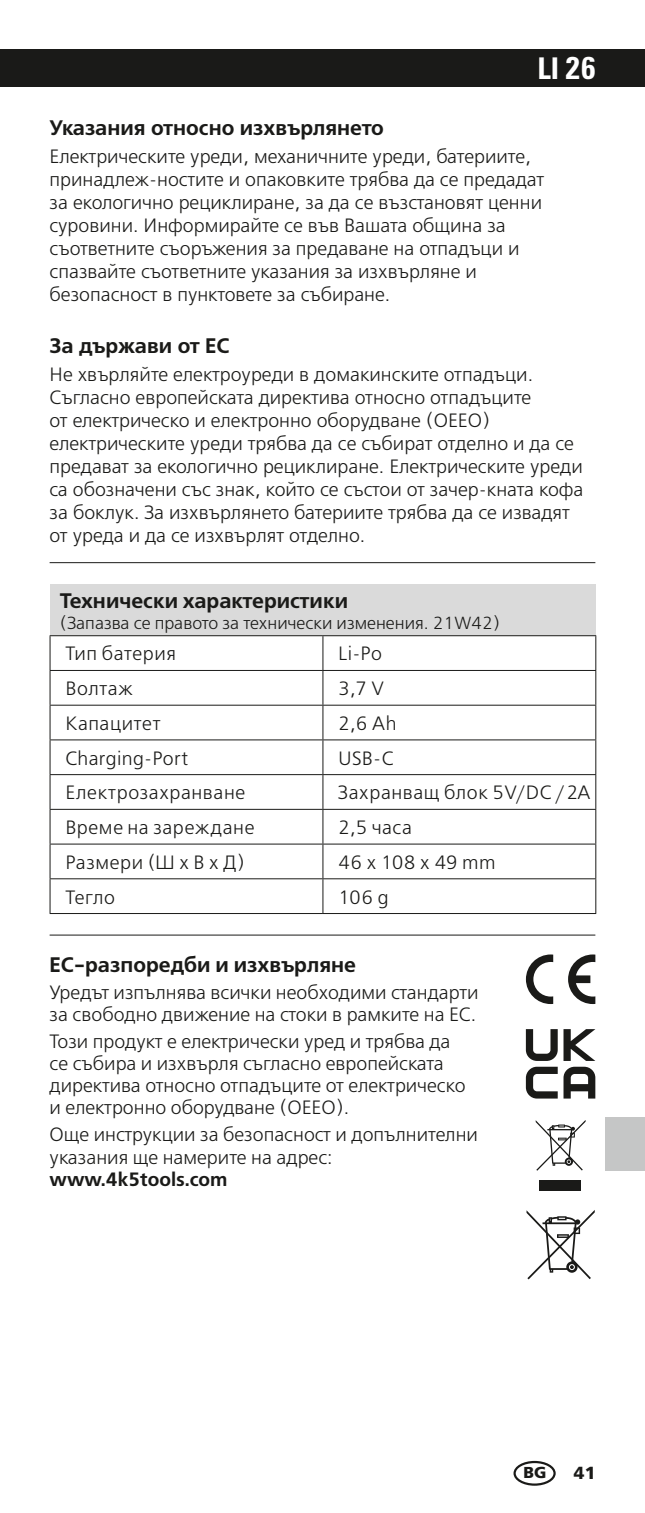
<style>
.page{position:relative;width:645px;height:1513px;background:#fff}
.page>*{position:absolute;margin:0;border:0;box-sizing:border-box;transform-origin:0 0}
.t1{font:700 condensed 30.1px "Univers LT Std";color:#fff}
.t2{font:600 21px "Free Set";color:#1a1a18}
.t3{font:300 19.25px/23.1px "Free Set";color:#1a1a18}
.t4{font:300 19.25px "Free Set";letter-spacing:.03em;color:#1a1a18}
.t5{font:300 19.25px "Free Set";letter-spacing:.035em;color:#1a1a18}
.t6{font:600 19.25px "Free Set";color:#1a1a18}
.t7{font:300 19.25px "Free Set";letter-spacing:.025em;color:#1a1a18}
.t8{font:300 17.5px "Free Set";color:#1a1a18}
.t9{font:900 17.5px "Frutiger LT Com";color:#1a1a18}
.t10{font:900 15.75px "Frutiger LT Com";color:#1a1a18}
.s1{font-size:31.5px}
</style>
<div class="page">
<div style="left:0;top:50px;width:645px;height:37px;background:#1a1a18"></div>
<div style="left:605px;top:1117px;width:40px;height:54px;background:#c5c6c6"></div>
<div style="left:513px;top:1461px;width:43px;height:25px;border:2px solid #1a1a18;border-radius:50%"></div>
<hr style="left:50px;top:562px;width:545px;height:1px;background:#1a1a18">
<hr style="left:50px;top:934px;width:545px;height:2px;background:#1a1a18">
<div style="left:50px;top:584px;width:546px;height:52px;background:#dadada"></div>
<svg style="left:51px;top:636px;width:271px;height:244px"></svg>
<svg style="left:323px;top:636px;width:272px;height:277px"></svg>
<hr style="left:50px;top:635px;width:273px;height:1px;background:#1a1a18">
<hr style="left:49px;top:636px;width:2px;height:34px;background:#1a1a18">
<hr style="left:323px;top:635px;width:273px;height:1px;background:#1a1a18">
<hr style="left:322px;top:636px;width:1px;height:34px;background:#1a1a18">
<hr style="left:595px;top:636px;width:1px;height:34px;background:#1a1a18">
<hr style="left:50px;top:670px;width:273px;height:1px;background:#1a1a18">
<hr style="left:49px;top:671px;width:2px;height:34px;background:#1a1a18">
<hr style="left:323px;top:670px;width:273px;height:1px;background:#1a1a18">
<hr style="left:322px;top:671px;width:1px;height:34px;background:#1a1a18">
<hr style="left:595px;top:671px;width:1px;height:34px;background:#1a1a18">
<hr style="left:50px;top:705px;width:273px;height:1px;background:#1a1a18">
<hr style="left:49px;top:706px;width:2px;height:33px;background:#1a1a18">
<hr style="left:323px;top:705px;width:273px;height:1px;background:#1a1a18">
<hr style="left:322px;top:706px;width:1px;height:33px;background:#1a1a18">
<hr style="left:595px;top:706px;width:1px;height:33px;background:#1a1a18">
<hr style="left:50px;top:739px;width:273px;height:2px;background:#1a1a18">
<hr style="left:49px;top:740px;width:2px;height:34px;background:#1a1a18">
<hr style="left:323px;top:739px;width:273px;height:2px;background:#1a1a18">
<hr style="left:322px;top:740px;width:1px;height:34px;background:#1a1a18">
<hr style="left:595px;top:740px;width:1px;height:34px;background:#1a1a18">
<hr style="left:50px;top:774px;width:273px;height:1px;background:#1a1a18">
<hr style="left:49px;top:775px;width:2px;height:34px;background:#1a1a18">
<hr style="left:323px;top:774px;width:273px;height:1px;background:#1a1a18">
<hr style="left:322px;top:775px;width:1px;height:34px;background:#1a1a18">
<hr style="left:595px;top:775px;width:1px;height:34px;background:#1a1a18">
<hr style="left:50px;top:809px;width:273px;height:1px;background:#1a1a18">
<hr style="left:49px;top:810px;width:2px;height:34px;background:#1a1a18">
<hr style="left:323px;top:809px;width:273px;height:1px;background:#1a1a18">
<hr style="left:322px;top:810px;width:1px;height:34px;background:#1a1a18">
<hr style="left:595px;top:810px;width:1px;height:34px;background:#1a1a18">
<hr style="left:50px;top:843px;width:273px;height:2px;background:#1a1a18">
<hr style="left:49px;top:845px;width:2px;height:33px;background:#1a1a18">
<hr style="left:323px;top:843px;width:273px;height:2px;background:#1a1a18">
<hr style="left:322px;top:845px;width:1px;height:33px;background:#1a1a18">
<hr style="left:595px;top:845px;width:1px;height:33px;background:#1a1a18">
<hr style="left:50px;top:878px;width:273px;height:1px;background:#1a1a18">
<hr style="left:49px;top:879px;width:2px;height:34px;background:#1a1a18">
<hr style="left:323px;top:878px;width:273px;height:1px;background:#1a1a18">
<hr style="left:322px;top:879px;width:1px;height:34px;background:#1a1a18">
<hr style="left:595px;top:879px;width:1px;height:34px;background:#1a1a18">
<hr style="left:50px;top:913px;width:273px;height:1px;background:#1a1a18">
<hr style="left:323px;top:913px;width:273px;height:1px;background:#1a1a18">
<svg style="left:568px;top:954px;width:27px;height:50px"></svg>
<svg style="left:526px;top:954px;width:27px;height:50px"></svg>
<div style="left:540px;top:1181px;width:41px;height:9px;background:#1a1a18"></div>
<svg style="left:536px;top:1121px;width:49px;height:50px"></svg>
<svg style="left:527px;top:1210px;width:67px;height:69px"></svg>
<svg style="left:526px;top:1029px;width:69px;height:32px"></svg>
<svg style="left:526px;top:1067px;width:69px;height:32px"></svg>
<h1 class="t1" style="left:537px;top:49px;width:59px">LI <span class="s1">26</span></h1>
<p class="t2" style="left:50px;top:115px;width:336px">Указания относно изхвърлянето</p>
<p class="t3" style="left:50px;top:145px;width:496px">Електрическите уреди, механичните уреди, батериите, принадлеж-ностите и опаковките трябва да се предадат за екологично рециклиране, за да се възстановят ценни суровини. Информирайте се във Вашата община за съответните съоръжения за предаване на отпадъци и спазвайте съответните указания за изхвърляне и безопасност в пунктовете за събиране.</p>
<p class="t2" style="left:50px;top:333px;width:182px">За държави от ЕС</p>
<p class="t3" style="left:50px;top:363px;width:535px">Не хвърляйте електроуреди в домакинските отпадъци.<br>Съгласно европейската директива относно отпадъците<br>от електрическо и електронно оборудване (ОЕЕО) електрическите уреди трябва да се събират отделно и да се предават за екологично рециклиране. Електрическите уреди са обозначени със знак, който се състои от зачер-кната кофа за боклук. За изхвърлянето батериите трябва да се извадят от уреда и да се изхвърлят отделно.</p>
<p class="t2" style="left:60px;top:588px;width:290px">Технически характеристики</p>
<p class="t8" style="left:60px;top:613px;width:442px">(Запазва се правото за технически изменения. 21W42)</p>
<p class="t4" style="left:65px;top:643px;width:112px">Тип батерия</p>
<p class="t3" style="left:338px;top:643px;width:45px">Li-Po</p>
<p class="t3" style="left:65px;top:677px;width:69px">Bолтаж</p>
<p class="t3" style="left:338px;top:677px;width:47px">3,7 V</p>
<p class="t7" style="left:65px;top:712px;width:97px">Kапацитет</p>
<p class="t3" style="left:338px;top:712px;width:60px">2,6 Ah</p>
<p class="t3" style="left:65px;top:747px;width:124px">Charging-Port</p>
<p class="t3" style="left:338px;top:747px;width:57px">USB-C</p>
<p class="t5" style="left:65px;top:781px;width:182px">Електрозахранване</p>
<p class="t4" style="left:338px;top:781px;width:254px">Захранващ блок 5V/DC / 2A</p>
<p class="t5" style="left:65px;top:816px;width:191px">Време на зареждане</p>
<p class="t3" style="left:338px;top:816px;width:75px">2,5 часа</p>
<p class="t4" style="left:65px;top:851px;width:181px">Размери (Ш x В x Д)</p>
<p class="t3" style="left:338px;top:851px;width:159px">46 x 108 x 49 mm</p>
<p class="t3" style="left:65px;top:886px;width:51px">Tегло</p>
<p class="t3" style="left:338px;top:886px;width:52px">106 g</p>
<p class="t2" style="left:50px;top:952px;width:308px">ЕС-разпоредби и изхвърляне</p>
<p class="t3" style="left:50px;top:981px;width:430px;line-height:22.1px">Уредът изпълнява всички необходими стандарти за свободно движение на стоки в рамките на ЕС.</p>
<p class="t3" style="left:50px;top:1031px;width:417px;line-height:22.1px">Този продукт е електрически уред и трябва да се събира и изхвърля съгласно европейската директива относно отпадъците от електрическо и електронно оборудване (ОЕЕО).</p>
<p class="t3" style="left:50px;top:1124px;width:430px;line-height:22.1px">Още инструкции за безопасност и допълнителни указания ще намерите на адрес:</p>
<p class="t6" style="left:50px;top:1167px;width:179px">www.4k5tools.com</p>
<p class="t10" style="left:524px;top:1463px;width:24px">BG</p>
<p class="t9" style="left:574px;top:1462px;width:23px">41</p>
</div>
